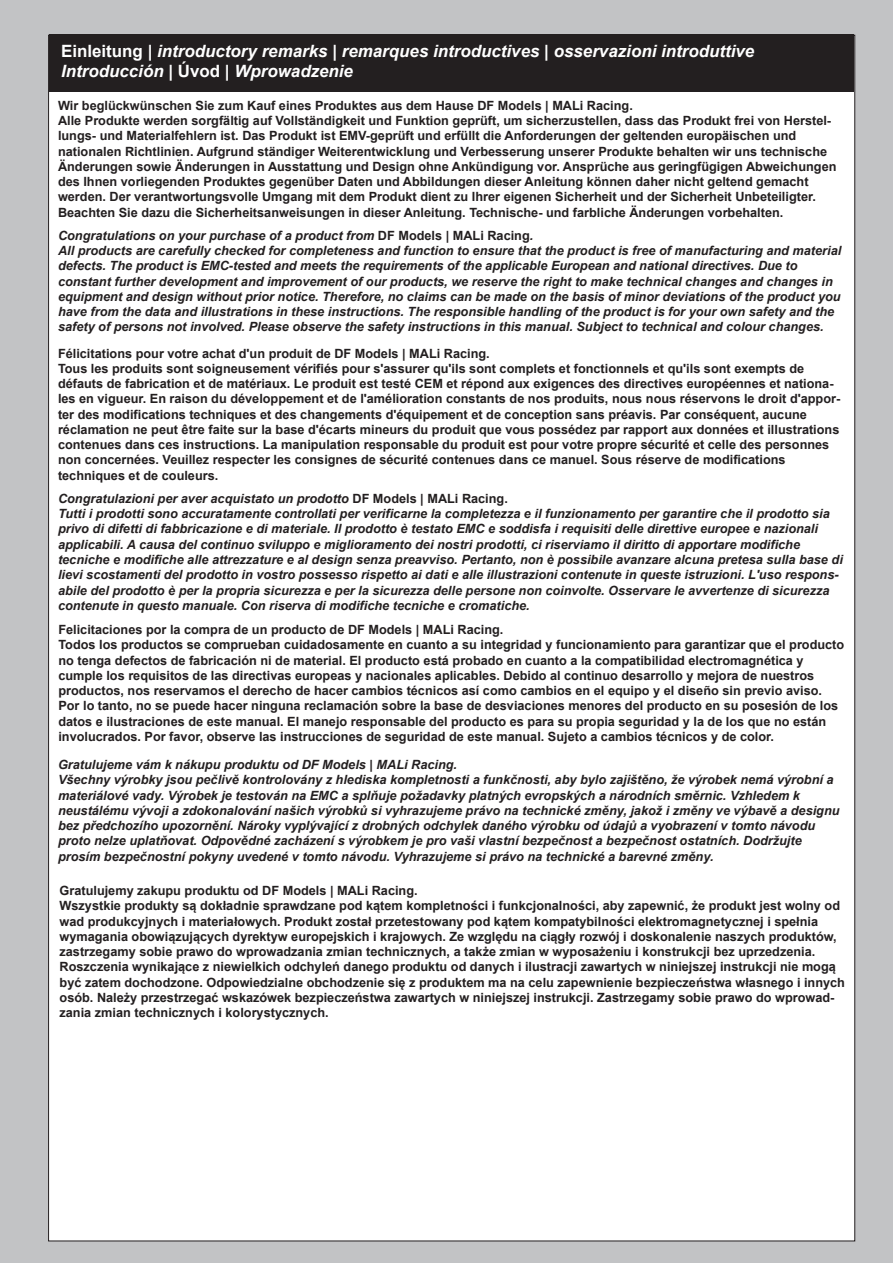
<style>
.page{position:relative;width:893px;height:1263px;background:#c2c3c5}
.page>*{position:absolute;margin:0;border:0;box-sizing:border-box;transform-origin:0 0}
.t1{font:italic 700 16.95px/20.4px "Arial";color:#fff}
.t2{font:700 12.75px/15.3px "Arial";color:#231f20}
.t3{font:italic 700 12.75px/15.3px "Arial";color:#231f20}
.s1{font-style:normal}
</style>
<div class="page">
<div style="left:48px;top:35px;width:807px;height:1206px;background:#fff;border:1px solid #231f20"></div>
<div style="left:49px;top:34px;width:805px;height:58px;background:#231f20"></div>
<h1 class="t1" style="left:61px;top:42px;width:695px"><span class="s1">Einleitung |</span> introductory remarks | remarques introductives <span class="s1">|</span> osservazioni introduttive<br>IntroducciÛn | <span class="s1">⁄vod |</span> Wprowadzenie</h1>
<p class="t2" style="left:58px;top:99px;width:780px">Wir begl¸ckw¸nschen Sie zum Kauf eines Produktes aus dem Hause DF Models | MALi Racing.<br>Alle Produkte werden sorgf‰ltig auf Vollst‰ndigkeit und Funktion gepr¸ft, um sicherzustellen, dass das Produkt frei von Herstel&shy;lungs- und Materialfehlern ist. Das Produkt ist EMV-gepr¸ft und erf¸llt die Anforderungen der geltenden europ‰ischen und nationalen Richtlinien. Aufgrund st‰ndiger Weiterentwicklung und Verbesserung unserer Produkte behalten wir uns technische ƒnderungen sowie ƒnderungen in Ausstattung und Design ohne Ank¸ndigung vor. Anspr¸che aus geringf¸gigen Abweichungen des Ihnen vorliegenden Produktes gegen¸ber Daten und Abbildungen dieser Anleitung kˆnnen daher nicht geltend gemacht werden. Der verantwortungsvolle Umgang mit dem Produkt dient zu Ihrer eigenen Sicherheit und der Sicherheit Unbeteiligter.<br>Beachten Sie dazu die Sicherheitsanweisungen in dieser Anleitung. Technische- und farbliche ƒnderungen vorbehalten.</p>
<p class="t3" style="left:58px;top:229px;width:785px">Congratulations on your purchase of a product from <span class="s1">DF Models | MALi Racing</span>.<br>All products are carefully checked for completeness and function to ensure that the product is free of manufacturing and material defects. The product is EMC-tested and meets the requirements of the applicable European and national directives. Due to constant further development and improvement of our products, we reserve the right to make technical changes and changes in equipment and design without prior notice. Therefore, no claims can be made on the basis of minor deviations of the product you have from the data and illustrations in these instructions. The responsible handling of the product is for your own safety and the safety of persons not involved. Please observe the safety instructions in this manual. Subject to technical and colour changes.</p>
<p class="t2" style="left:58px;top:347px;width:784px">FÈlicitations pour votre achat d'un produit de DF Models | MALi Racing.<br>Tous les produits sont soigneusement vÈrifiÈs pour s'assurer qu'ils sont complets et fonctionnels et qu'ils sont exempts de dÈfauts de fabrication et de matÈriaux. Le produit est testÈ CEM et rÈpond aux exigences des directives europÈennes et nationa&shy;les en vigueur. En raison du dÈveloppement et de l'amÈlioration constants de nos produits, nous nous rÈservons le droit d'appor&shy;ter des modifications techniques et des changements d'Èquipement et de conception sans prÈavis. Par consÈquent, aucune rÈclamation ne peut Ítre faite sur la base d'Ècarts mineurs du produit que vous possÈdez par rapport aux donnÈes et illustrations contenues dans ces instructions. La manipulation responsable du produit est pour votre propre sÈcuritÈ et celle des personnes non concernÈes. Veuillez respecter les consignes de sÈcuritÈ contenues dans ce manuel. Sous rÈserve de modifications techniques et de couleurs.</p>
<p class="t3" style="left:58px;top:492px;width:786px">Congratulazioni per aver acquistato un prodotto <span class="s1">DF Models | MALi Racing.<br></span>Tutti i prodotti sono accuratamente controllati per verificarne la completezza e il funzionamento per garantire che il prodotto sia privo di difetti di fabbricazione e di materiale. Il prodotto Ë testato EMC e soddisfa i requisiti delle direttive europee e nazionali applicabili. A causa del continuo sviluppo e miglioramento dei nostri prodotti, ci riserviamo il diritto di apportare modifiche tecniche e modifiche alle attrezzature e al design senza preavviso. Pertanto, non Ë possibile avanzare alcuna pretesa sulla base di lievi scostamenti del prodotto in vostro possesso rispetto ai dati e alle illustrazioni contenute in queste istruzioni. L'uso respons&shy;abile del prodotto Ë per la propria sicurezza e per la sicurezza delle persone non coinvolte. Osservare le avvertenze di sicurezza contenute in questo manuale. Con riserva di modifiche tecniche e cromatiche.</p>
<p class="t2" style="left:58px;top:623px;width:787px">Felicitaciones por la compra de un producto de DF Models | MALi Racing.<br>Todos los productos se comprueban cuidadosamente en cuanto a su integridad y funcionamiento para garantizar que el producto no tenga defectos de fabricaciÛn ni de material. El producto est· probado en cuanto a la compatibilidad electromagnÈtica y cumple los requisitos de las directivas europeas y nacionales aplicables. Debido al continuo desarrollo y mejora de nuestros productos, nos reservamos el derecho de hacer cambios tÈcnicos asÌ como cambios en el equipo y el diseÒo sin previo aviso.<br>Por lo tanto, no se puede hacer ninguna reclamaciÛn sobre la base de desviaciones menores del producto en su posesiÛn de los datos e ilustraciones de este manual. El manejo responsable del producto es para su propia seguridad y la de los que no est·n involucrados. Por favor, observe las instrucciones de seguridad de este manual. Sujeto a cambios tÈcnicos y de color.</p>
<p class="t3" style="left:58px;top:758px;width:783px">Gratulujeme v·m k n·kupu produktu od DF Models | MALi Racing.<br>Všechny výrobky jsou pečlivě kontrolovány z hlediska kompletnosti a funkčnosti, aby bylo zajištěno, že výrobek nemá výrobní a materiálové vady. Výrobek je testován na EMC a splňuje požadavky platných evropských a národních směrnic. Vzhledem k neustálému vývoji a zdokonalování našich výrobků si vyhrazujeme právo na technické změny, jakož i změny ve výbavě a designu bez předchozího upozornění. Nároky vyplývající z drobných odchylek daného výrobku od údajů a vyobrazení v tomto návodu proto nelze uplatňovat. Odpovědné zacházení s výrobkem je pro vaši vlastní bezpečnost a bezpečnost ostatních. Dodržujte prosím bezpečnostní pokyny uvedené v tomto návodu. Vyhrazujeme si právo na technické a barevné změny.</p>
<p class="t2" style="left:60px;top:884px;width:787px">Gratulujemy zakupu produktu od DF Models | MALi Racing.<br>Wszystkie produkty są dokładnie sprawdzane pod kątem kompletności i funkcjonalności, aby zapewnić, że produkt jest wolny od wad produkcyjnych i materiałowych. Produkt został przetestowany pod kątem kompatybilności elektromagnetycznej i spełnia wymagania obowiązujących dyrektyw europejskich i krajowych. Ze względu na ciągły rozwój i doskonalenie naszych produktów, zastrzegamy sobie prawo do wprowadzania zmian technicznych, a także zmian w wyposażeniu i konstrukcji bez uprzedzenia.<br>Roszczenia wynikające z niewielkich odchyleń danego produktu od danych i ilustracji zawartych w niniejszej instrukcji nie mogą być zatem dochodzone. Odpowiedzialne obchodzenie się z produktem ma na celu zapewnienie bezpieczeństwa własnego i innych osób. Należy przestrzegać wskazówek bezpieczeństwa zawartych w niniejszej instrukcji. Zastrzegamy sobie prawo do wprowad&shy;zania zmian technicznych i kolorystycznych.</p>
</div>
